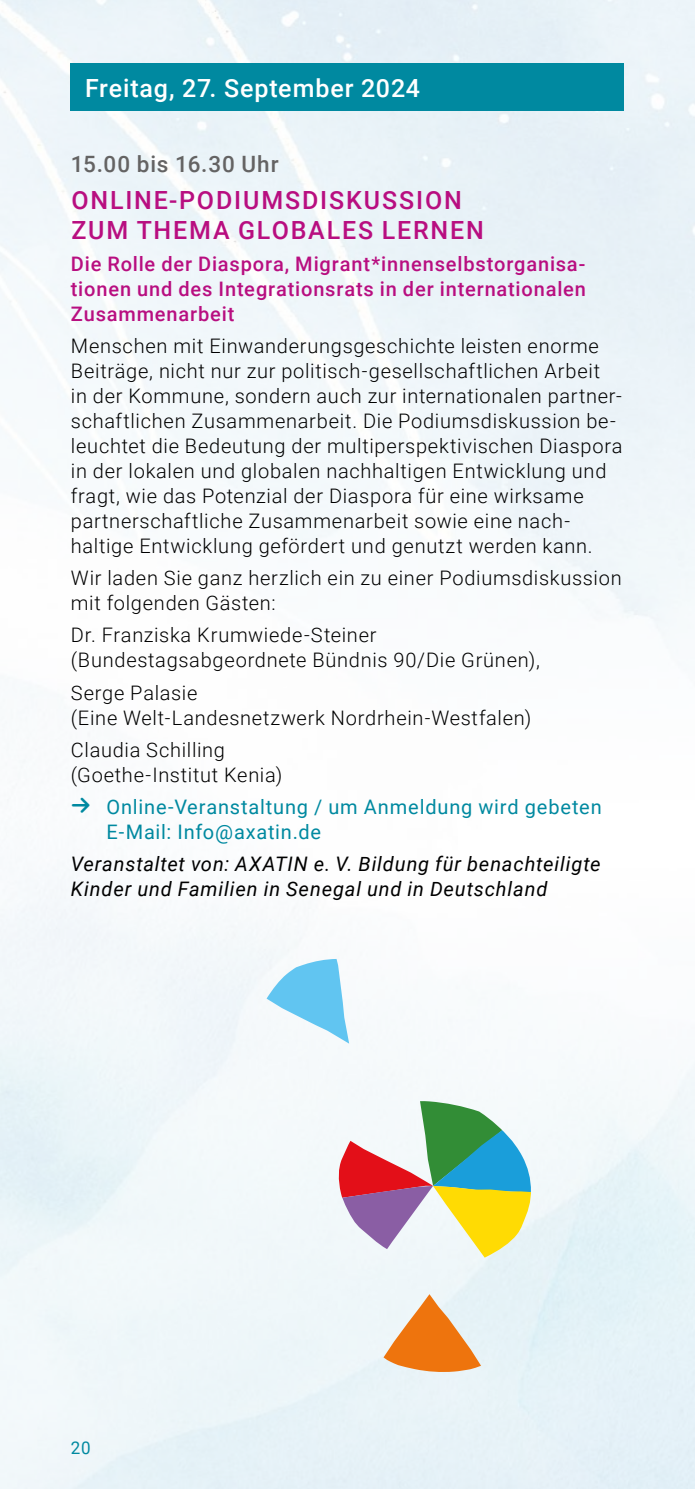
<style>
.page{position:relative;width:695px;height:1489px;background:#fff}
.page>*{position:absolute;margin:0;border:0;box-sizing:border-box;transform-origin:0 0}
.t1{font:500 25px/30px "Roboto";letter-spacing:.075em;color:#b80e80}
.t2{font:500 25px "Roboto";letter-spacing:.035em;color:#fff}
.t3{font:500 22.5px "Roboto";letter-spacing:.04em;color:#646363}
.t4{font:300 20px/25px "Roboto";letter-spacing:.035em;color:#000}
.t5{font:500 20px/25px "Roboto";letter-spacing:.04em;color:#b80e80;text-align:justify}
.t6{font:italic 20px/25px "Roboto";letter-spacing:.045em;color:#000}
.t7{font:20px/25px "Roboto";letter-spacing:.04em;color:#0089a0}
.t8{font:17.5px "Roboto";color:#0089a0}
</style>
<div class="page">
<img style="left:0;top:0;width:695px;height:1488px">
<div style="left:71px;top:64px;width:553px;height:47px;background:#0089a0"></div>
<svg style="left:266px;top:958px;width:83px;height:85px"></svg>
<svg style="left:338px;top:1101px;width:193px;height:156px"></svg>
<svg style="left:383px;top:1293px;width:98px;height:79px;background:#ebb07c"></svg>
<svg style="left:72px;top:797px;width:18px;height:15px"></svg>
<p class="t2" style="left:85px;top:71px;width:336px">Freitag, 27. September 2024</p>
<p class="t3" style="left:71px;top:148px;width:209px">15.00 bis 16.30 Uhr</p>
<p class="t1" style="left:71px;top:184px;width:414px">ONLINE-PODIUMSDISKUSSION<br>ZUM THEMA GLOBALES LERNEN</p>
<p class="t5" style="left:71px;top:250px;width:516px">Die Rolle der Diaspora, Migrant*innenselbstorganisa&shy;tionen und des Integrationsrats in der internationalen Zusammenarbeit</p>
<p class="t4" style="left:71px;top:333px;width:553px">Menschen mit Einwanderungsgeschichte leisten enorme Beiträge, nicht nur zur politisch-gesellschaftlichen Arbeit<br>in der Kommune, sondern auch zur internationalen partner&shy;schaftlichen Zusammenarbeit. Die Podiumsdiskussion be&shy;leuchtet die Bedeutung der multiperspektivischen Diaspora in der lokalen und globalen nachhaltigen Entwicklung und fragt, wie das Potenzial der Diaspora für eine wirksame partnerschaftliche Zusammenarbeit sowie eine nach&shy;haltige Entwicklung gefördert und genutzt werden kann.</p>
<p class="t4" style="left:71px;top:565px;width:552px">Wir laden Sie ganz herzlich ein zu einer Podiumsdiskussion mit folgenden Gästen:</p>
<p class="t4" style="left:71px;top:622px;width:470px">Dr. Franziska Krumwiede-Steiner (Bundestagsabgeordnete Bündnis 90/Die Grünen),</p>
<p class="t4" style="left:71px;top:679px;width:462px">Serge Palasie<br>(Eine Welt-Landesnetzwerk Nordrhein-Westfalen)</p>
<p class="t4" style="left:71px;top:736px;width:213px">Claudia Schilling (Goethe-Institut Kenia)</p>
<p class="t7" style="left:106px;top:793px;width:496px;text-indent:-35px">□▼ Online-Veranstaltung / um Anmeldung wird gebeten<br>E-Mail: Info@axatin.de</p>
<p class="t6" style="left:71px;top:850px;width:531px">Veranstaltet von: AXATIN e. V. Bildung für benachteiligte<br>Kinder und Familien in Senegal und in Deutschland</p>
<p class="t8" style="left:71px;top:1434px;width:21px">20</p>
</div>
